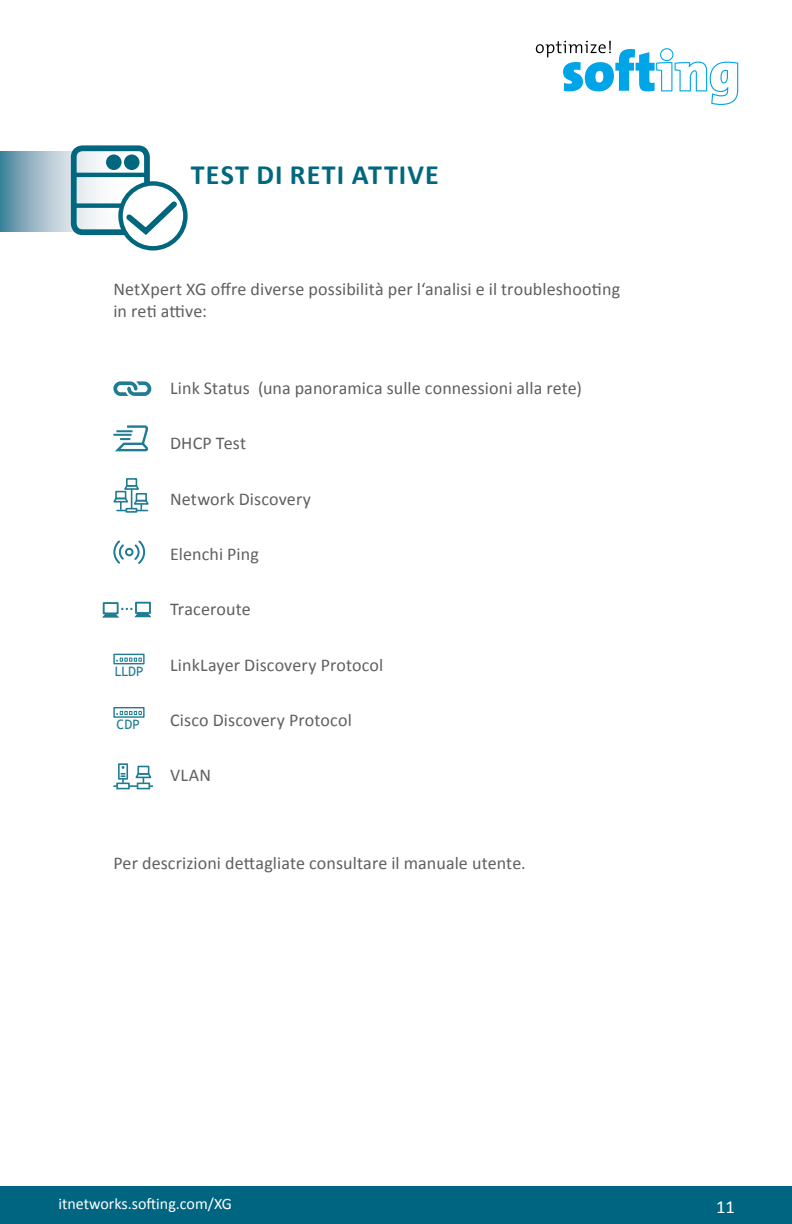
<style>
.page{position:relative;width:792px;height:1224px;background:#fff}
.page>*{position:absolute;margin:0;border:0;box-sizing:border-box;transform-origin:0 0}
.t1{font:700 28px "Calibri";letter-spacing:.04em;color:#00677e}
.t2{font:18.4px "Calibri";color:#fefefe}
.t3{font:18px/22px "Calibri";letter-spacing:.005em;color:#5e5f61}
.t4{font:16px "Calibri";color:#fff}
.t5{font:13px "Trebuchet MS";color:#1e7c93}
</style>
<div class="page">
<svg style="left:0;top:152px;width:138px;height:80px"></svg>
<svg style="left:113px;top:381px;width:38px;height:15px"></svg>
<svg style="left:113px;top:425px;width:36px;height:27px"></svg>
<div style="left:126px;top:478px;width:11px;height:9px;border:2px solid #1e7c93"></div>
<svg style="left:113px;top:484px;width:36px;height:26px"></svg>
<hr style="left:117px;top:510px;width:30px;height:1px;background:#1e7c93">
<svg style="left:126px;top:508px;width:11px;height:5px"></svg>
<div style="left:125px;top:548px;width:9px;height:8px;border:2px solid #1e7c93;border-radius:50%"></div>
<svg style="left:113px;top:540px;width:13px;height:24px"></svg>
<svg style="left:133px;top:540px;width:13px;height:24px"></svg>
<div style="left:113px;top:654px;width:32px;height:10px;border:1px solid #1e7c93"></div>
<svg style="left:116px;top:658px;width:26px;height:4px"></svg>
<div style="left:113px;top:707px;width:32px;height:11px;border:1px solid #1e7c93"></div>
<svg style="left:116px;top:711px;width:26px;height:4px"></svg>
<div style="left:137px;top:766px;width:12px;height:9px;border:2px solid #1e7c93"></div>
<svg style="left:135px;top:772px;width:17px;height:11px"></svg>
<hr style="left:113px;top:785px;width:40px;height:2px;background:#1e7c93">
<svg style="left:137px;top:783px;width:13px;height:6px"></svg>
<svg style="left:116px;top:783px;width:14px;height:6px"></svg>
<div style="left:118px;top:763px;width:10px;height:17px;border:2px solid #1e7c93"></div>
<svg style="left:121px;top:766px;width:4px;height:17px"></svg>
<svg style="left:102px;top:601px;width:50px;height:17px"></svg>
<div style="left:71px;top:145px;width:79px;height:90px;border:6px solid #00677e;border-radius:9px"></div>
<hr style="left:75px;top:173px;width:71px;height:4px;background:#00677e">
<div style="left:75px;top:203px;width:74px;height:5px;background:#00677e"></div>
<div style="left:124px;top:154px;width:16px;height:16px;background:#00677e;border-radius:50%"></div>
<div style="left:106px;top:154px;width:16px;height:16px;background:#00677e;border-radius:50%"></div>
<svg style="left:121px;top:183px;width:64px;height:65px"></svg>
<div style="left:118px;top:181px;width:70px;height:70px;border:4px solid #00677e;border-radius:50%"></div>
<svg style="left:121px;top:196px;width:61px;height:43px"></svg>
<div style="left:0;top:1187px;width:792px;height:37px;background:#006580"></div>
<svg style="left:536px;top:41px;width:202px;height:64px"></svg>
<h1 class="t1" style="left:191px;top:157px;width:249px">TEST DI RETI ATTIVE</h1>
<p class="t3" style="left:113px;top:277px;width:508px">NetXpert XG offre diverse possibilità per l‘analisi e il troubleshooting in reti attive:</p>
<p class="t3" style="left:170px;top:376px;width:413px">Link Status (una panoramica sulle connessioni alla rete)</p>
<p class="t3" style="left:170px;top:432px;width:78px">DHCP Test</p>
<p class="t3" style="left:170px;top:487px;width:143px">Network Discovery</p>
<p class="t3" style="left:170px;top:542px;width:90px">Elenchi Ping</p>
<p class="t3" style="left:170px;top:598px;width:82px">Traceroute</p>
<p class="t5" style="left:115px;top:664px;width:30px">LLDP</p>
<p class="t3" style="left:170px;top:653px;width:215px">LinkLayer Discovery Protocol</p>
<p class="t5" style="left:117px;top:717px;width:24px">CDP</p>
<p class="t3" style="left:170px;top:708px;width:183px">Cisco Discovery Protocol</p>
<p class="t3" style="left:170px;top:764px;width:43px">VLAN</p>
<p class="t3" style="left:113px;top:852px;width:414px">Per descrizioni dettagliate consultare il manuale utente.</p>
<p class="t4" style="left:58px;top:1194px;width:175px">itnetworks.softing.com/XG</p>
<p class="t2" style="left:716px;top:1195px;width:20px">11</p>
</div>
